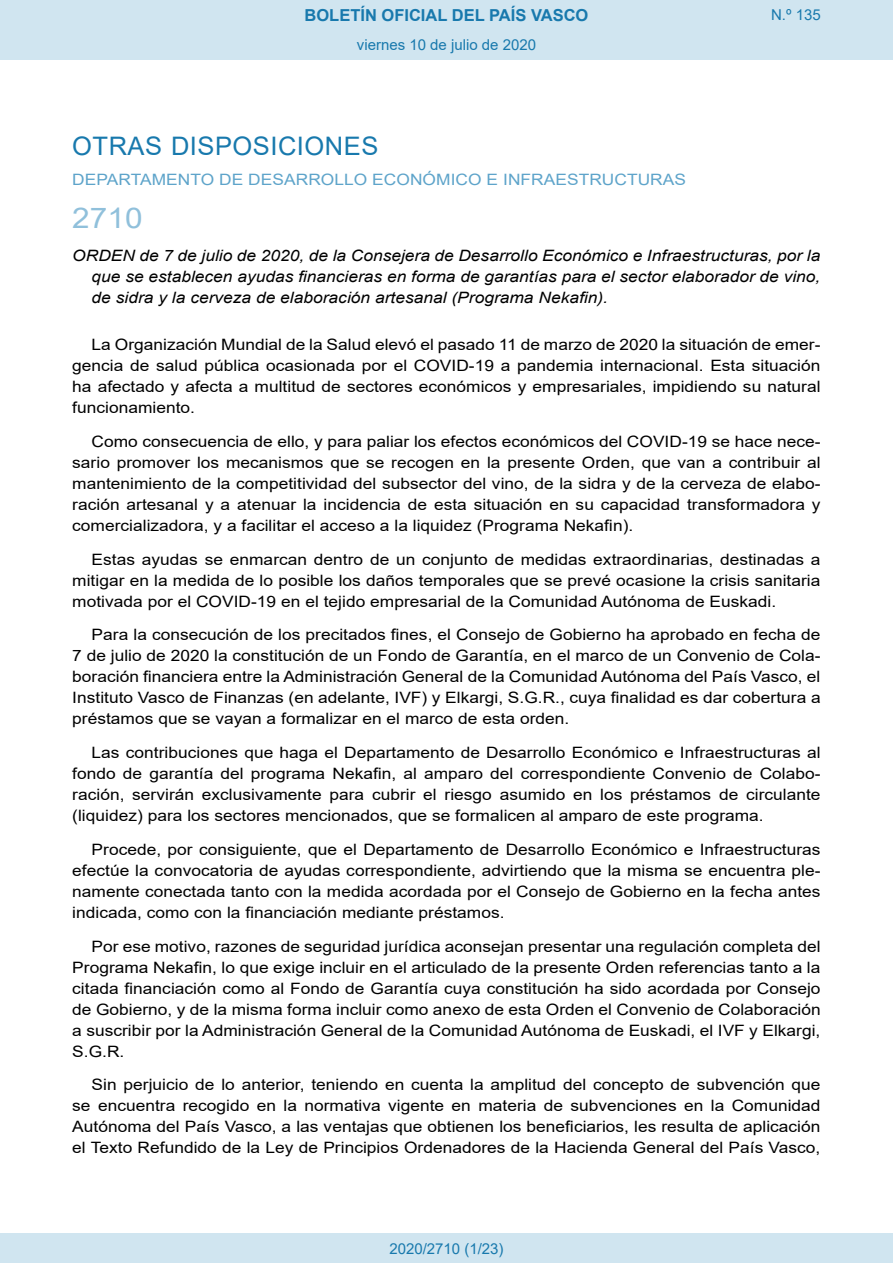
<style>
.page{position:relative;width:893px;height:1263px;background:#fff}
.page>*{position:absolute;margin:0;border:0;box-sizing:border-box;transform-origin:0 0}
.BOPVOrden{font:28.5px "Arial";color:#90c0db;scale:1.11 1}
.BOPVSeccion{font:25.5px "Arial";letter-spacing:.02em;color:#1879ad}
.t1{font:700 16.5px "Arial";color:#1879ad}
.BOPVDetalle{font:15.6px/21px "Arial";color:#000;text-align:justify;scale:1.11 1}
.BOPVTitulo{font:italic 15.6px/21px "Arial";color:#000;text-align:justify;scale:1.11 1}
.BOPVOrganismo{font:15.6px "Arial";letter-spacing:.005em;color:#5ea4ca;scale:1.11 1}
.Paginacion_Centro{font:15px "Arial";color:#1879ad}
</style>
<div class="page">
<div style="left:0;top:0;width:893px;height:60px;background:#d0e5f0"></div>
<div style="left:0;top:1233px;width:893px;height:30px;background:#d0e5f0"></div>
<p class="t1" style="left:305px;top:3px;width:285px">BOLETÍN OFICIAL DEL PAÍS VASCO</p>
<p class="Paginacion_Centro" style="left:357px;top:35px;width:181px">viernes 10 de julio de 2020</p>
<p class="Paginacion_Centro" style="left:771px;top:5px;width:51px">N.º 135</p>
<p class="BOPVSeccion" style="left:72px;top:128px;width:308px">OTRAS DISPOSICIONES</p>
<p class="BOPVOrganismo" style="left:72px;top:169px;width:554px">DEPARTAMENTO DE DESARROLLO ECONÓMICO E INFRAESTRUCTURAS</p>
<p class="BOPVOrden" style="left:72px;top:198px;width:65px">2710</p>
<p class="BOPVTitulo" style="left:92px;top:246px;width:658px;text-indent:-19px">ORDEN de 7 de julio de 2020, de la Consejera de Desarrollo Económico e Infraestructuras, por la que se establecen ayudas financieras en forma de garantías para el sector elaborador de vino, de sidra y la cerveza de elaboración artesanal (Programa Nekafin).</p>
<p class="BOPVDetalle" style="left:72px;top:334px;width:676px;text-indent:19px">La Organización Mundial de la Salud elevó el pasado 11 de marzo de 2020 la situación de emer&shy;gencia de salud pública ocasionada por el COVID-19 a pandemia internacional. Esta situación ha afectado y afecta a multitud de sectores económicos y empresariales, impidiendo su natural funcionamiento.</p>
<p class="BOPVDetalle" style="left:72px;top:431px;width:676px;text-indent:19px">Como consecuencia de ello, y para paliar los efectos económicos del COVID-19 se hace nece&shy;sario promover los mecanismos que se recogen en la presente Orden, que van a contribuir al mantenimiento de la competitividad del subsector del vino, de la sidra y de la cerveza de elabo&shy;ración artesanal y a atenuar la incidencia de esta situación en su capacidad transformadora y comercializadora, y a facilitar el acceso a la liquidez (Programa Nekafin).</p>
<p class="BOPVDetalle" style="left:72px;top:548px;width:676px;text-indent:19px">Estas ayudas se enmarcan dentro de un conjunto de medidas extraordinarias, destinadas a mitigar en la medida de lo posible los daños temporales que se prevé ocasione la crisis sanitaria motivada por el COVID-19 en el tejido empresarial de la Comunidad Autónoma de Euskadi.</p>
<p class="BOPVDetalle" style="left:72px;top:624px;width:676px;text-indent:19px">Para la consecución de los precitados fines, el Consejo de Gobierno ha aprobado en fecha de 7 de julio de 2020 la constitución de un Fondo de Garantía, en el marco de un Convenio de Cola&shy;boración financiera entre la Administración General de la Comunidad Autónoma del País Vasco, el Instituto Vasco de Finanzas (en adelante, IVF) y Elkargi, S.G.R., cuya finalidad es dar cobertura a préstamos que se vayan a formalizar en el marco de esta orden.</p>
<p class="BOPVDetalle" style="left:72px;top:742px;width:676px;text-indent:19px">Las contribuciones que haga el Departamento de Desarrollo Económico e Infraestructuras al fondo de garantía del programa Nekafin, al amparo del correspondiente Convenio de Colabo&shy;ración, servirán exclusivamente para cubrir el riesgo asumido en los préstamos de circulante (liquidez) para los sectores mencionados, que se formalicen al amparo de este programa.</p>
<p class="BOPVDetalle" style="left:72px;top:839px;width:676px;text-indent:19px">Procede, por consiguiente, que el Departamento de Desarrollo Económico e Infraestructuras efectúe la convocatoria de ayudas correspondiente, advirtiendo que la misma se encuentra ple&shy;namente conectada tanto con la medida acordada por el Consejo de Gobierno en la fecha antes indicada, como con la financiación mediante préstamos.</p>
<p class="BOPVDetalle" style="left:72px;top:935px;width:676px;text-indent:19px">Por ese motivo, razones de seguridad jurídica aconsejan presentar una regulación completa del Programa Nekafin, lo que exige incluir en el articulado de la presente Orden referencias tanto a la citada financiación como al Fondo de Garantía cuya constitución ha sido acordada por Consejo de Gobierno, y de la misma forma incluir como anexo de esta Orden el Convenio de Colaboración a suscribir por la Administración General de la Comunidad Autónoma de Euskadi, el IVF y Elkargi, S.G.R.</p>
<p class="BOPVDetalle" style="left:72px;top:1074px;width:676px;text-indent:19px">Sin perjuicio de lo anterior, teniendo en cuenta la amplitud del concepto de subvención que se encuentra recogido en la normativa vigente en materia de subvenciones en la Comunidad Autónoma del País Vasco, a las ventajas que obtienen los beneficiarios, les resulta de aplicación el Texto Refundido de la Ley de Principios Ordenadores de la Hacienda General del País Vasco,</p>
<p class="Paginacion_Centro" style="left:389px;top:1238px;width:116px">2020/2710 (1/23)</p>
</div>
